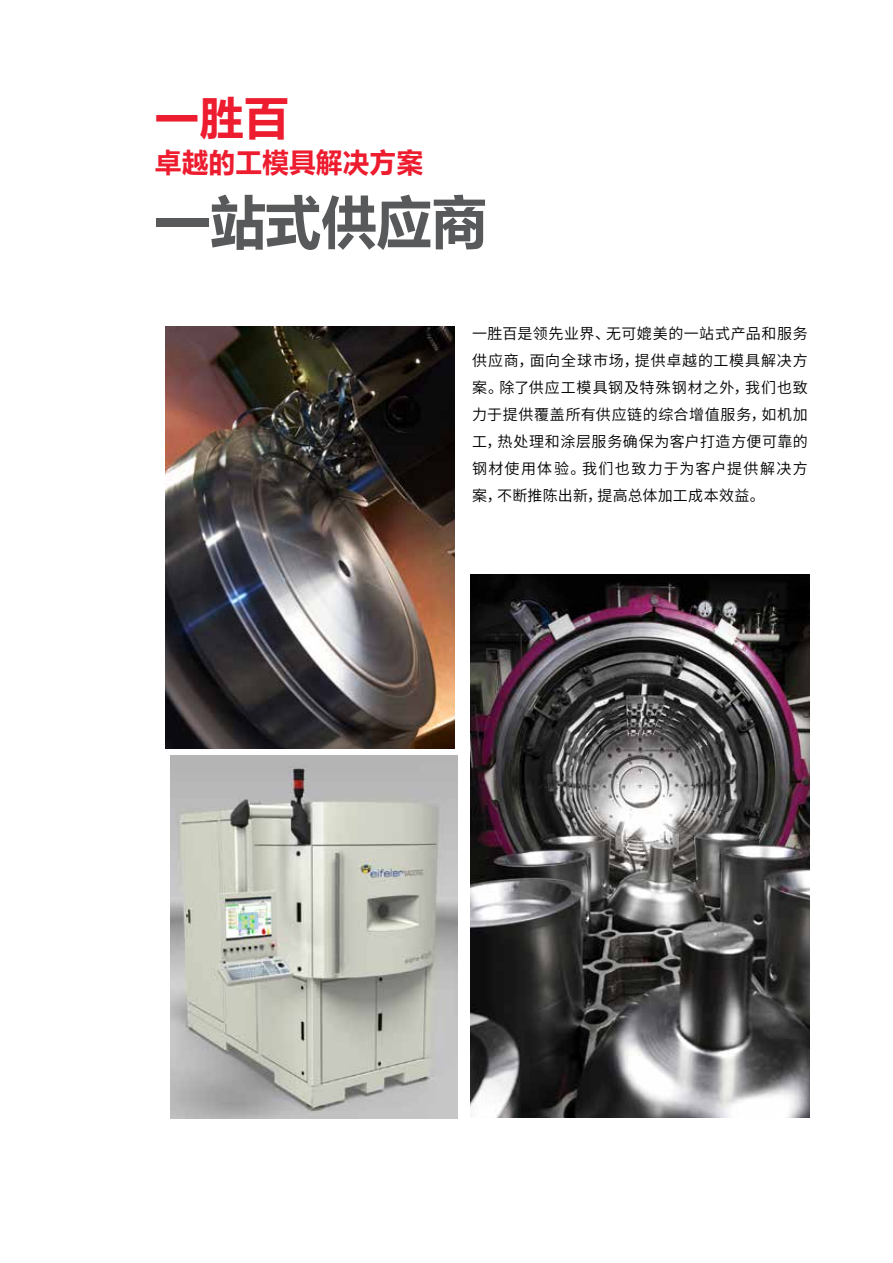
<style>
.page{position:relative;width:893px;height:1263px;background:#fff}
.page>*{position:absolute;margin:0;border:0;box-sizing:border-box;transform-origin:0 0}
.t1{font:700 57px "Microsoft Ya Hei";color:#58595b}
.t2{font:700 45px "Microsoft Ya Hei";color:#ed1c2f}
.t3{font:700 27px "Microsoft Ya Hei";letter-spacing:.025em;color:#ed1c2f}
.t4{font:15px/27px "Source Han Sans CN";letter-spacing:.04em;color:#000;text-align:justify}
</style>
<div class="page">
<img style="left:170px;top:756px;width:288px;height:362px">
<img style="left:471px;top:574px;width:339px;height:543px">
<img style="left:166px;top:326px;width:289px;height:422px">
<h2 class="t2" style="left:155px;top:86px;width:135px">一胜百</h2>
<h3 class="t3" style="left:155px;top:144px;width:269px">卓越的工模具解决方案</h3>
<h1 class="t1" style="left:155px;top:182px;width:333px">一站式供应商</h1>
<p class="t4" style="left:472px;top:321px;width:337px">一胜百是领先业界、无可媲美的一站式产品和服务供应商，面向全球市场，提供卓越的工模具解决方案。除了供应工模具钢及特殊钢材之外，我们也致力于提供覆盖所有供应链的综合增值服务，如机加工，热处理和涂层服务确保为客户打造方便可靠的钢材使用体验。我们也致力于为客户提供解决方案，不断推陈出新，提高总体加工成本效益。</p>
</div>
